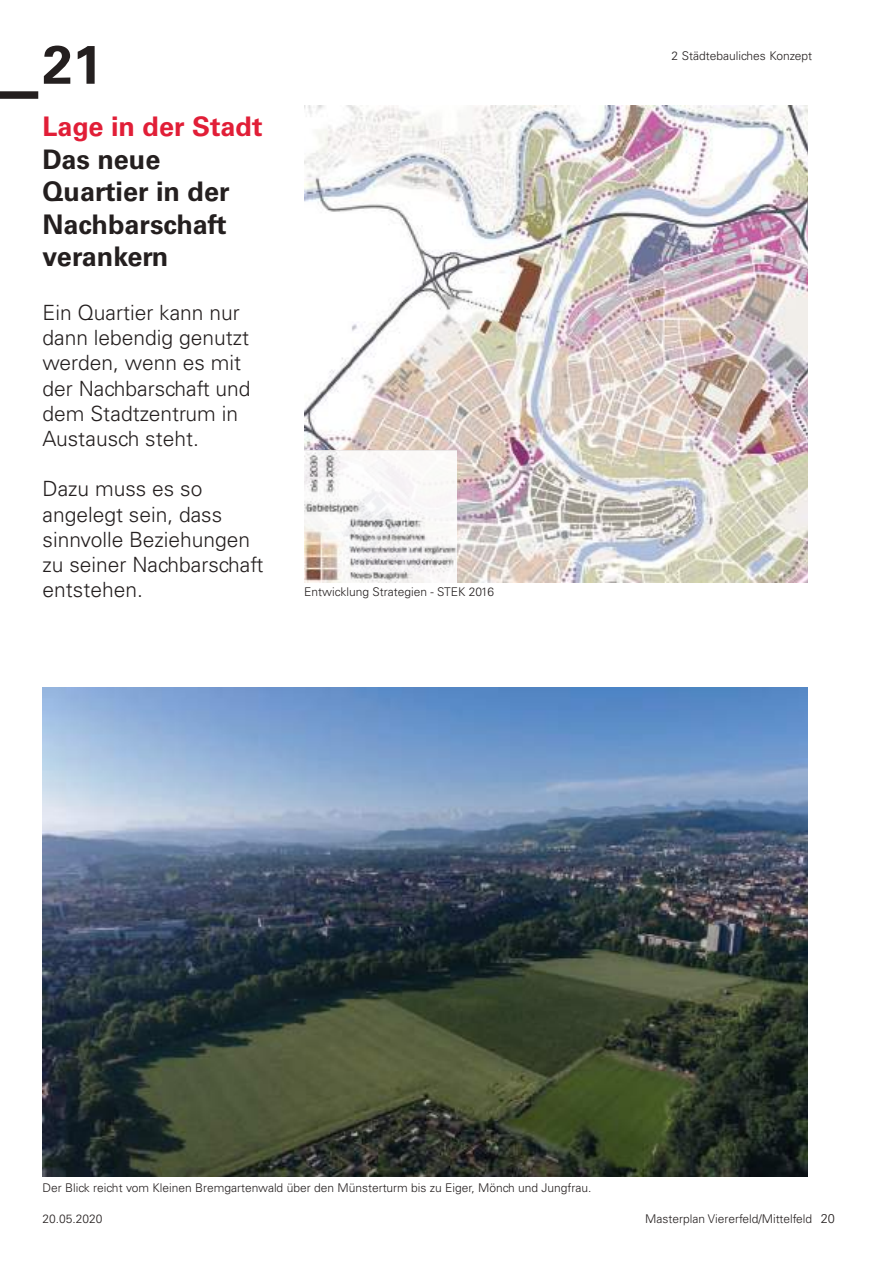
<style>
.page{position:relative;width:893px;height:1263px;background:#fff}
.page>*{position:absolute;margin:0;border:0;box-sizing:border-box;transform-origin:0 0}
.t1{font:700 54px "Univers LT Std";color:#241f1f}
.t2{font:700 27px/32.4px "Univers LT Std";color:#241f1f}
.t3{font:700 27px "Univers LT Std";color:#e11e37}
.t4{font:300 21px/25.2px "Univers LT Std";color:#241f1f}
.t5{font:300 12px "Univers LT Std";color:#241f1f}
.s1{font-size:12.75px}
</style>
<div class="page">
<div style="left:0;top:91px;width:38px;height:8px;background:#241f1f"></div>
<img style="left:43px;top:687px;width:765px;height:490px">
<img style="left:305px;top:106px;width:503px;height:476px">
<img style="left:304px;top:451px;width:153px;height:131px">
<h1 class="t1" style="left:43px;top:33px;width:62px">21</h1>
<p class="t3" style="left:43px;top:111px;width:222px">Lage in der Stadt</p>
<p class="t2" style="left:43px;top:143px;width:189px">Das neue<br>Quartier in der<br>Nachbarschaft verankern</p>
<p class="t4" style="left:43px;top:300px;width:210px">Ein Quartier kann nur dann lebendig genutzt werden, wenn es mit der Nachbarschaft und dem Stadtzentrum in<br>Austausch steht.</p>
<p class="t4" style="left:43px;top:476px;width:222px">Dazu muss es so angelegt sein, dass sinnvolle Beziehungen zu seiner Nachbarschaft entstehen.</p>
<p class="t5" style="left:304px;top:584px;width:191px">Entwicklung Strategien - STEK 2016</p>
<p class="t5" style="left:672px;top:48px;width:142px">2 Städtebauliches Konzept</p>
<p class="t5" style="left:43px;top:1181px;width:550px">Der Blick reicht vom Kleinen Bremgartenwald über den Münsterturm bis zu Eiger, Mönch und Jungfrau.</p>
<p class="t5" style="left:43px;top:1211px;width:62px">20.05.2020</p>
<p class="t5" style="left:645px;top:1211px;width:191px">Masterplan Viererfeld/Mittelfeld <span class="s1">20</span></p>
</div>
